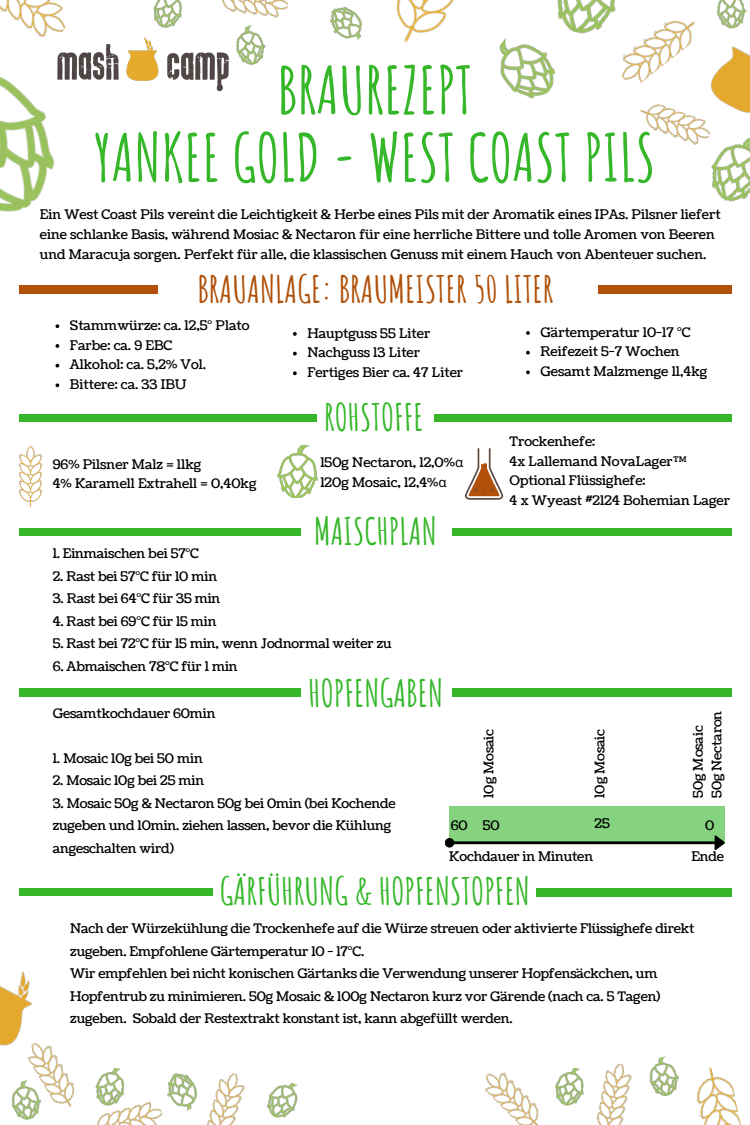
<style>
.page{position:relative;width:750px;height:1125px;background:#fff}
.page>*{position:absolute;margin:0;border:0;box-sizing:border-box;transform-origin:0 0}
.t1{font:700 65px/67.5px "Amatic SC";color:#35b729;text-align:center}
.t2{font:700 36.88px "Amatic SC";color:#35b729}
.t3{font:700 36.88px "Amatic SC";color:#b05009}
.t4{font:13.25px/22.5px "Coustard";letter-spacing:-.01em;color:#000}
.s1{font-family:"Noto Sans"}
</style>
<div class="page">
<img style="left:278px;top:445px;width:39px;height:53px">
<img style="left:499px;top:38px;width:57px;height:61px">
<img style="left:0;top:0;width:66px;height:29px">
<img style="left:710px;top:46px;width:40px;height:67px">
<img style="left:241px;top:25px;width:25px;height:40px">
<img style="left:549px;top:0;width:67px;height:39px">
<img style="left:0;top:29px;width:55px;height:183px">
<img style="left:612px;top:8px;width:83px;height:75px">
<img style="left:396px;top:0;width:58px;height:43px">
<img style="left:640px;top:99px;width:73px;height:46px">
<img style="left:704px;top:130px;width:46px;height:72px">
<img style="left:153px;top:0;width:29px;height:28px">
<img style="left:716px;top:0;width:31px;height:29px">
<img style="left:222px;top:0;width:66px;height:18px">
<img style="left:330px;top:6px;width:32px;height:35px">
<img style="left:11px;top:1086px;width:27px;height:34px">
<img style="left:97px;top:1101px;width:65px;height:24px">
<img style="left:485px;top:1072px;width:54px;height:53px">
<img style="left:696px;top:1067px;width:45px;height:58px">
<img style="left:267px;top:1083px;width:31px;height:35px">
<img style="left:555px;top:1068px;width:29px;height:38px">
<img style="left:649px;top:1056px;width:31px;height:41px">
<img style="left:23px;top:1086px;width:52px;height:27px">
<img style="left:95px;top:1068px;width:33px;height:40px">
<img style="left:160px;top:1072px;width:38px;height:43px">
<img style="left:596px;top:1063px;width:36px;height:62px">
<img style="left:206px;top:1073px;width:39px;height:52px">
<img style="left:20px;top:447px;width:21px;height:60px">
<img style="left:48px;top:29px;width:193px;height:70px">
<img style="left:0;top:971px;width:74px;height:115px">
<svg style="left:465px;top:448px;width:38px;height:52px"></svg>
<div style="left:20px;top:414px;width:297px;height:8px;background:#35b729"></div>
<div style="left:434px;top:414px;width:297px;height:8px;background:#35b729"></div>
<div style="left:20px;top:528px;width:281px;height:8px;background:#35b729"></div>
<div style="left:452px;top:528px;width:279px;height:8px;background:#35b729"></div>
<div style="left:20px;top:286px;width:138px;height:7px;background:#b05009"></div>
<div style="left:598px;top:286px;width:133px;height:7px;background:#b05009"></div>
<div style="left:20px;top:689px;width:281px;height:8px;background:#35b729"></div>
<div style="left:452px;top:689px;width:279px;height:8px;background:#35b729"></div>
<svg style="left:293px;top:332px;width:4px;height:4px"></svg>
<svg style="left:293px;top:352px;width:4px;height:3px"></svg>
<svg style="left:293px;top:371px;width:4px;height:4px"></svg>
<svg style="left:526px;top:331px;width:4px;height:4px"></svg>
<svg style="left:526px;top:351px;width:4px;height:4px"></svg>
<svg style="left:526px;top:371px;width:4px;height:3px"></svg>
<svg style="left:56px;top:324px;width:3px;height:4px"></svg>
<svg style="left:56px;top:344px;width:3px;height:4px"></svg>
<svg style="left:56px;top:383px;width:3px;height:4px"></svg>
<div style="left:449px;top:807px;width:276px;height:37px;background:#85d37e"></div>
<svg style="left:445px;top:835px;width:280px;height:15px"></svg>
<div style="left:20px;top:888px;width:193px;height:8px;background:#35b729"></div>
<div style="left:536px;top:889px;width:195px;height:7px;background:#35b729"></div>
<p class="t1" style="left:94px;top:55px;width:563px">BRAUREZEPT<br>YANKEE GOLD - WEST COAST PILS</p>
<p class="t4" style="left:40px;top:205px;width:682px;line-height:19.8px">Ein West Coast Pils vereint die Leichtigkeit &amp; Herbe eines Pils mit der Aromatik eines IPAs. Pilsner liefert eine schlanke Basis, während Mosiac &amp; Nectaron für eine herrliche Bittere und tolle Aromen von Beeren und Maracuja sorgen. Perfekt für alle, die klassischen Genuss mit einem Hauch von Abenteuer suchen.</p>
<p class="t3" style="left:197px;top:265px;width:358px">BRAUANLAGE: BRAUMEISTER 50 LITER</p>
<p class="t4" style="left:70px;top:315px;width:181px">Stammwürze: ca. 12,5° Plato</p>
<p class="t4" style="left:70px;top:334px;width:104px">Farbe: ca. 9 EBC</p>
<p class="t4" style="left:70px;top:354px;width:137px">Alkohol: ca. 5,2% Vol.</p>
<p class="t4" style="left:70px;top:374px;width:118px">Bittere: ca. 33 IBU</p>
<h2 class="t4" style="left:53px;top:453px;width:150px">96% Pilsner Malz = 11kg</h2>
<p class="t4" style="left:53px;top:473px;width:205px">4% Karamell Extrahell = 0,40kg</p>
<p class="t4" style="left:307px;top:322px;width:124px">Hauptguss 55 Liter</p>
<p class="t4" style="left:307px;top:342px;width:114px">Nachguss 13 Liter</p>
<p class="t4" style="left:307px;top:362px;width:157px">Fertiges Bier ca. 47 Liter</p>
<p class="t2" style="left:324px;top:394px;width:101px">ROHSTOFFE</p>
<p class="t4" style="left:320px;top:452px;width:144px">150g Nectaron, 12,0%<span class="s1">α</span></p>
<p class="t4" style="left:320px;top:472px;width:128px">120g Mosaic, 12,4%<span class="s1">α</span></p>
<p class="t2" style="left:314px;top:508px;width:124px">MAISCHPLAN</p>
<p class="t4" style="left:53px;top:543px;width:148px">1. Einmaischen bei 57°C</p>
<p class="t4" style="left:53px;top:565px;width:166px">2. Rast bei 57°C für 10 min</p>
<h2 class="t4" style="left:53px;top:588px;width:169px">3. Rast bei 64°C für 35 min</h2>
<p class="t4" style="left:53px;top:610px;width:165px">4. Rast bei 69°C für 15 min</p>
<p class="t4" style="left:53px;top:633px;width:340px">5. Rast bei 72°C für 15 min, wenn Jodnormal weiter zu</p>
<p class="t4" style="left:53px;top:655px;width:186px">6. Abmaischen 78°C für 1 min</p>
<p class="t4" style="left:540px;top:321px;width:151px">Gärtemperatur 10-17 °C</p>
<p class="t4" style="left:540px;top:341px;width:141px">Reifezeit 5-7 Wochen</p>
<p class="t4" style="left:540px;top:361px;width:168px">Gesamt Malzmenge 11,4kg</p>
<h1 class="t4" style="left:510px;top:430px;width:87px">Trockenhefe:</h1>
<p class="t4" style="left:510px;top:450px;width:179px">4x Lallemand NovaLager™</p>
<p class="t4" style="left:510px;top:470px;width:138px">Optional Flüssighefe:</p>
<p class="t4" style="left:510px;top:489px;width:222px">4 x Wyeast #2124 Bohemian Lager</p>
<p class="t2" style="left:309px;top:669px;width:136px">HOPFENGABEN</p>
<p class="t4" style="left:53px;top:702px;width:164px">Gesamtkochdauer 60min</p>
<p class="t4" style="left:53px;top:747px;width:152px">1. Mosaic 10g bei 50 min</p>
<p class="t4" style="left:53px;top:770px;width:153px">2. Mosaic 10g bei 25 min</p>
<p class="t4" style="left:53px;top:792px;width:344px">3. Mosaic 50g &amp; Nectaron 50g bei 0min (bei Kochende zugeben und 10min. ziehen lassen, bevor die Kühlung</p>
<p class="t4" style="left:53px;top:837px;width:123px">angeschalten wird)</p>
<p class="t4" style="left:706px;top:798px;width:88px;rotate:-90deg">50g Nectaron</p>
<p class="t4" style="left:687px;top:798px;width:74px;rotate:-90deg">50g Mosaic</p>
<p class="t4" style="left:478px;top:798px;width:70px;rotate:-90deg">10g Mosaic</p>
<p class="t4" style="left:589px;top:798px;width:70px;rotate:-90deg">10g Mosaic</p>
<p class="t4" style="left:595px;top:813px;width:17px">25</p>
<p class="t4" style="left:451px;top:814px;width:18px">60</p>
<p class="t4" style="left:483px;top:815px;width:18px">50</p>
<p class="t4" style="left:705px;top:814px;width:11px">0</p>
<p class="t4" style="left:449px;top:845px;width:145px">Kochdauer in Minuten</p>
<p class="t4" style="left:691px;top:845px;width:34px">Ende</p>
<p class="t2" style="left:220px;top:867px;width:312px">GÄRFÜHRUNG &amp; HOPFENSTOPFEN</p>
<h2 class="t4" style="left:70px;top:918px;width:626px">Nach der Würzekühlung die Trockenhefe auf die Würze streuen oder aktivierte Flüssighefe direkt zugeben. Empfohlene Gärtemperatur 10 - 17°C.</h2>
<p class="t4" style="left:70px;top:963px;width:592px">Wir empfehlen bei nicht konischen Gärtanks die Verwendung unserer Hopfensäckchen, um<br>Hopfentrub zu minimieren. 50g Mosaic &amp; 100g Nectaron kurz vor Gärende (nach ca. 5 Tagen) zugeben. Sobald der Restextrakt konstant ist, kann abgefüllt werden.</p>
</div>
